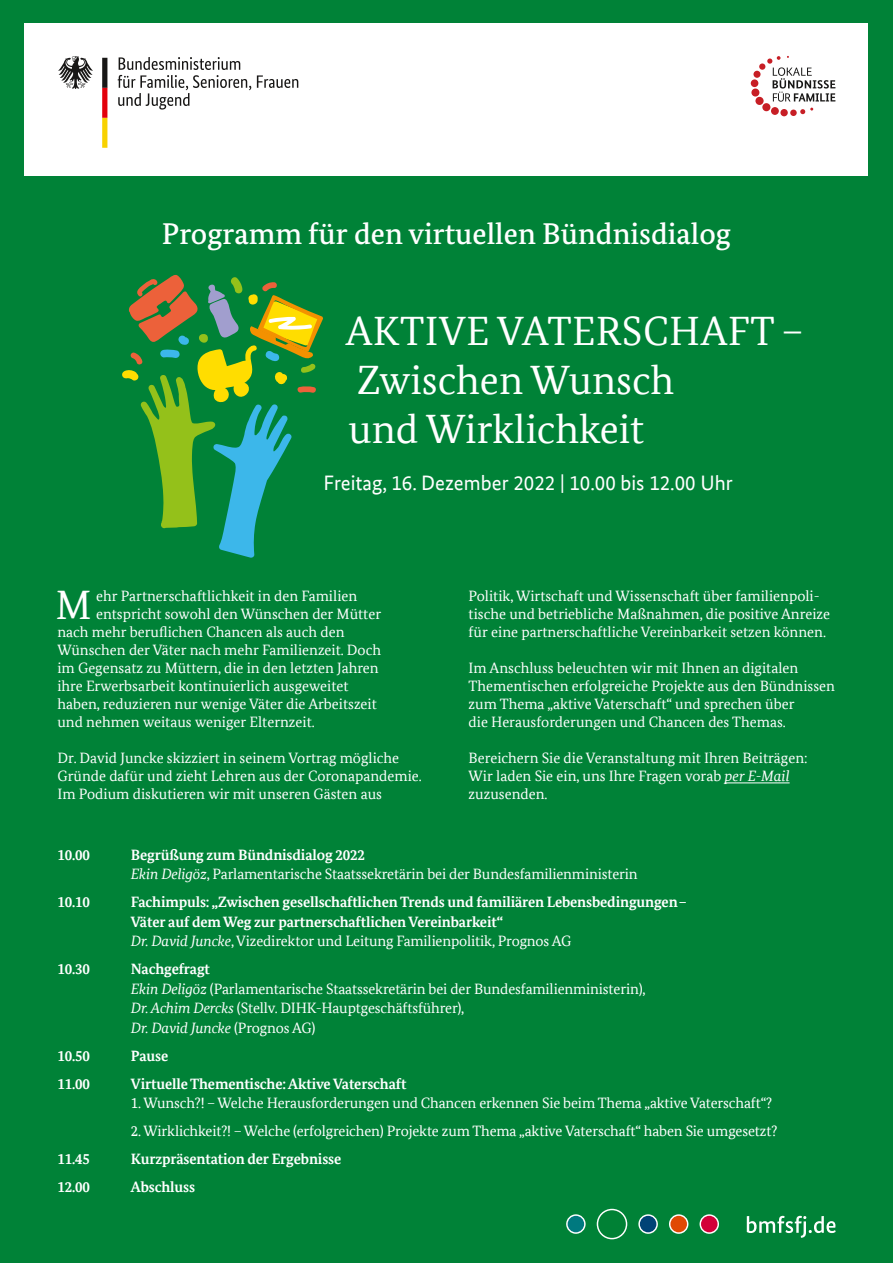
<style>
.page{position:relative;width:893px;height:1263px;background:#008237}
.page>*{position:absolute;margin:0;border:0;box-sizing:border-box;transform-origin:0 0}
.p_copy_Initial{font:41.1px "Bundes Serif Office";color:#fff}
.t1{font:40.95px/49.2px "Bundes Serif Office";color:#fff}
.t2{font:500 30px "Bundes Serif";color:#fff}
.p_Unterzeile{font:21px "Bundes Sans Office";color:#fff}
.p_copy{font:15px/18px "Bundes Serif Office";color:#fff}
.p-Programm{font:15px/19.5px "Bundes Serif Office";letter-spacing:-.01em;color:#fff}
.p_copy_Initial-2{font:15px "Bundes Serif Office";color:#fff}
.p-Programm-2{font:700 15px/19.5px "Bundes Serif Office";letter-spacing:-.01em;color:#fff}
.s1{font-style:italic}
.s2{font-weight:700}
.s3{font-weight:400;font-style:italic}
.s4{font-weight:400}
</style>
<div class="page">
<div style="left:25px;top:23px;width:843px;height:152px;background:#fff"></div>
<hr style="left:725px;top:783px;width:65px;height:1px;background:#fff">
<svg style="left:122px;top:274px;width:201px;height:284px"></svg>
<svg style="left:118px;top:57px;width:180px;height:53px"></svg>
<svg style="left:58px;top:56px;width:35px;height:33px"></svg>
<svg style="left:102px;top:58px;width:5px;height:90px"></svg>
<svg style="left:767px;top:56px;width:68px;height:46px"></svg>
<div style="left:759px;top:63px;width:6px;height:7px;background:#c71e25;border-radius:50%"></div>
<div style="left:753px;top:71px;width:7px;height:7px;background:#c71e25;border-radius:50%"></div>
<div style="left:751px;top:79px;width:7px;height:8px;background:#c71e25;border-radius:50%"></div>
<div style="left:751px;top:89px;width:8px;height:8px;background:#c71e25;border-radius:50%"></div>
<div style="left:755px;top:97px;width:9px;height:8px;background:#c71e25;border-radius:50%"></div>
<div style="left:762px;top:103px;width:8px;height:8px;background:#c71e25;border-radius:50%"></div>
<div style="left:771px;top:107px;width:8px;height:8px;background:#c71e25;border-radius:50%"></div>
<div style="left:780px;top:109px;width:8px;height:7px;background:#c71e25;border-radius:50%"></div>
<div style="left:790px;top:110px;width:7px;height:6px;background:#c71e25;border-radius:50%"></div>
<svg style="left:800px;top:108px;width:13px;height:6px"></svg>
<svg style="left:699px;top:1214px;width:20px;height:20px"></svg>
<svg style="left:669px;top:1214px;width:19px;height:20px"></svg>
<svg style="left:638px;top:1214px;width:20px;height:20px"></svg>
<svg style="left:597px;top:1209px;width:30px;height:30px"></svg>
<svg style="left:566px;top:1214px;width:20px;height:20px"></svg>
<svg style="left:747px;top:1216px;width:89px;height:22px"></svg>
<h1 class="t2" style="left:162px;top:216px;width:571px">Programm für den virtuellen Bündnisdialog</h1>
<h2 class="t1" style="left:346px;top:306px;width:460px">AKTIVE VATERSCHAFT –<br>Zwischen Wunsch<br>und Wirklichkeit</h2>
<p class="p_Unterzeile" style="left:324px;top:471px;width:411px">Freitag, 16. Dezember 2022 | 10.00 bis 12.00 Uhr</p>
<p class="p_copy_Initial" style="left:56px;top:581px;width:38px">M</p>
<p class="p_copy_Initial-2" style="left:96px;top:587px;width:263px">ehr Partnerschaftlichkeit in den Familien</p>
<p class="p_copy_Initial-2" style="left:96px;top:605px;width:287px">entspricht sowohl den Wünschen der Mütter</p>
<p class="p_copy_Initial-2" style="left:57px;top:623px;width:289px">nach mehr beruflichen Chancen als auch den</p>
<p class="p_copy_Initial-2" style="left:57px;top:641px;width:325px">Wünschen der Väter nach mehr Familienzeit. Doch</p>
<p class="p_copy_Initial-2" style="left:57px;top:659px;width:323px">im Gegensatz zu Müttern, die in den letzten Jahren</p>
<p class="p_copy_Initial-2" style="left:57px;top:677px;width:293px">ihre Erwerbsarbeit kontinuierlich ausgeweitet</p>
<p class="p_copy_Initial-2" style="left:57px;top:695px;width:321px">haben, reduzieren nur wenige Väter die Arbeitszeit</p>
<p class="p_copy_Initial-2" style="left:57px;top:713px;width:259px">und nehmen weitaus weniger Elternzeit.</p>
<p class="p_copy" style="left:57px;top:748px;width:366px">Dr. David Juncke skizziert in seinem Vortrag mögliche<br>Gründe dafür und zieht Lehren aus der Coronapandemie.<br>Im Podium diskutieren wir mit unseren Gästen aus</p>
<p class="p_copy" style="left:469px;top:586px;width:363px">Politik, Wirtschaft und Wissenschaft über familienpoli&shy;tische und betriebliche Maßnahmen, die positive Anreize für eine partnerschaftliche Vereinbarkeit setzen können.</p>
<p class="p_copy" style="left:469px;top:658px;width:368px">Im Anschluss beleuchten wir mit Ihnen an digitalen Thementischen erfolgreiche Projekte aus den Bündnissen zum Thema „aktive Vaterschaft“ und sprechen über<br>die Herausforderungen und Chancen des Themas.</p>
<p class="p_copy" style="left:469px;top:748px;width:341px">Bereichern Sie die Veranstaltung mit Ihren Beiträgen:</p>
<p class="p_copy" style="left:469px;top:766px;width:322px">Wir laden Sie ein, uns Ihre Fragen vorab <span class="s1">per E-Mail </span>zuzusenden.</p>
<p class="p-Programm-2" style="left:57px;top:845px;width:34px">10.00</p>
<p class="p-Programm" style="left:131px;top:845px;width:508px"><span class="s2">Begrüßung zum Bündnisdialog 2022<br></span><span class="s1">Ekin Deligöz</span>, Parlamentarische Staatssekretärin bei der Bundesfamilienministerin</p>
<p class="p-Programm-2" style="left:57px;top:892px;width:34px">10.10</p>
<p class="p-Programm-2" style="left:131px;top:892px;width:558px">Fachimpuls: „Zwischen gesellschaftlichen Trends und familiären Lebensbedingungen–<br>Väter auf dem Weg zur partnerschaftlichen Vereinbarkeit“<br><span class="s3">Dr. David Juncke</span><span class="s4">, Vizedirektor und Leitung Familienpolitik, Prognos AG</span></p>
<p class="p-Programm-2" style="left:57px;top:959px;width:34px">10.30</p>
<p class="p-Programm" style="left:131px;top:959px;width:516px"><span class="s2">Nachgefragt<br></span><span class="s1">Ekin Deligöz</span> (Parlamentarische Staatssekretärin bei der Bundesfamilienministerin), <span class="s1">Dr. Achim Dercks</span> (Stellv. DIHK-Hauptgeschäftsführer),<br><span class="s1">Dr. David Juncke</span> (Prognos AG)</p>
<p class="p-Programm-2" style="left:57px;top:1046px;width:34px">10.50</p>
<p class="p-Programm-2" style="left:131px;top:1046px;width:39px">Pause</p>
<p class="p-Programm-2" style="left:57px;top:1074px;width:34px">11.00</p>
<p class="p-Programm-2" style="left:131px;top:1074px;width:277px">Virtuelle Thementische: Aktive Vaterschaft</p>
<p class="p-Programm" style="left:131px;top:1093px;width:643px">1. Wunsch?! – Welche Herausforderungen und Chancen erkennen Sie beim Thema „aktive Vaterschaft“?</p>
<p class="p-Programm" style="left:131px;top:1121px;width:648px">2. Wirklichkeit?! – Welche (erfolgreichen) Projekte zum Thema „aktive Vaterschaft“ haben Sie umgesetzt?</p>
<p class="p-Programm-2" style="left:57px;top:1149px;width:34px">11.45</p>
<p class="p-Programm-2" style="left:131px;top:1149px;width:212px">Kurzpräsentation der Ergebnisse</p>
<p class="p-Programm-2" style="left:57px;top:1177px;width:34px">12.00</p>
<p class="p-Programm-2" style="left:131px;top:1177px;width:66px">Abschluss</p>
</div>
